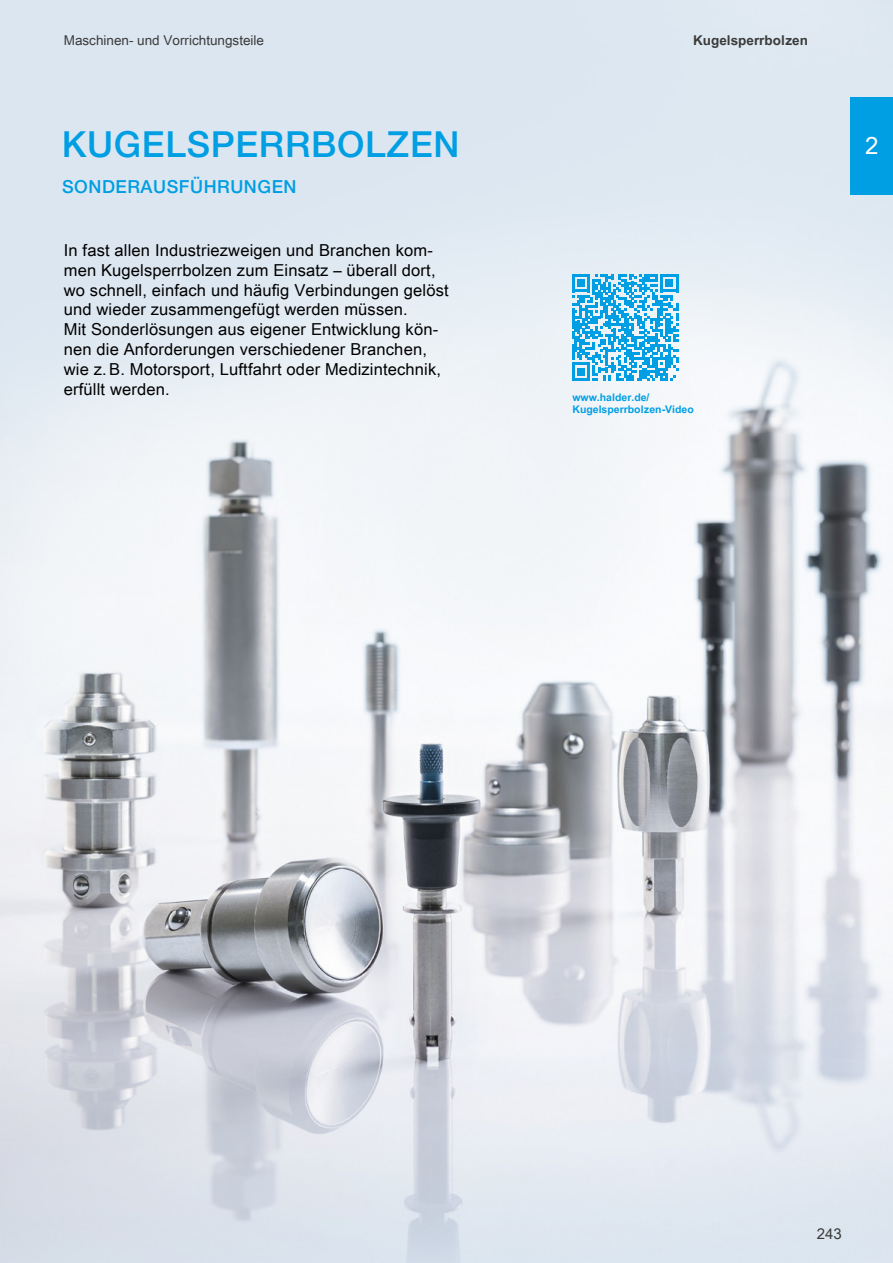
<style>
.page{position:relative;width:893px;height:1263px;background:#fff}
.page>*{position:absolute;margin:0;border:0;box-sizing:border-box;transform-origin:0 0}
.t1{font:500 36px "Helvetica Neue LT Std";letter-spacing:.02em;color:#009ee3}
.t2{font:24px "Arial Unicode MS";color:#fff}
.t3{font:500 18px "Helvetica Neue LT Std";letter-spacing:.03em;color:#009ee3}
.t4{font:16.5px/19.8px "Arial Unicode MS";letter-spacing:.01em;color:#000}
.t5{font:15px "Arial Unicode MS";color:#3b3b3a}
.t6{font:13.5px "Arial Unicode MS";color:#3b3b3a}
.t7{font:700 13.5px "Arial Unicode MS";color:#3b3b3a}
.t8{font:700 10.5px/12.6px "Arial Unicode MS";color:#009ee3}
</style>
<div class="page">
<img style="left:0;top:0;width:893px;height:1263px">
<svg style="left:572px;top:274px;width:106px;height:107px"></svg>
<div style="left:850px;top:97px;width:43px;height:97px;background:#009ee3"></div>
<p class="t6" style="left:64px;top:30px;width:202px">Maschinen- und Vorrichtungsteile</p>
<p class="t7" style="left:693px;top:30px;width:116px">Kugelsperrbolzen</p>
<h1 class="t1" style="left:62px;top:123px;width:399px">KUGELSPERRBOLZEN</h1>
<p class="t3" style="left:62px;top:176px;width:236px">SONDERAUSFÜHRUNGEN</p>
<p class="t4" style="left:64px;top:240px;width:386px">In fast allen Industriezweigen und Branchen kom&shy;men Kugelsperrbolzen zum Einsatz – überall dort, wo schnell, einfach und häufig Verbindungen gelöst und wieder zusammengefügt werden müssen.<br>Mit Sonderlösungen aus eigener Entwicklung kön&shy;nen die Anforderungen verschiedener Branchen, wie z.B. Motorsport, Luftfahrt oder Medizintechnik, erfüllt werden.</p>
<p class="t8" style="left:572px;top:391px;width:123px">www.halder.de/<br>Kugelsperrbolzen-Video</p>
<h2 class="t2" style="left:865px;top:128px;width:15px">2</h2>
<p class="t5" style="left:817px;top:1223px;width:27px">243</p>
</div>
